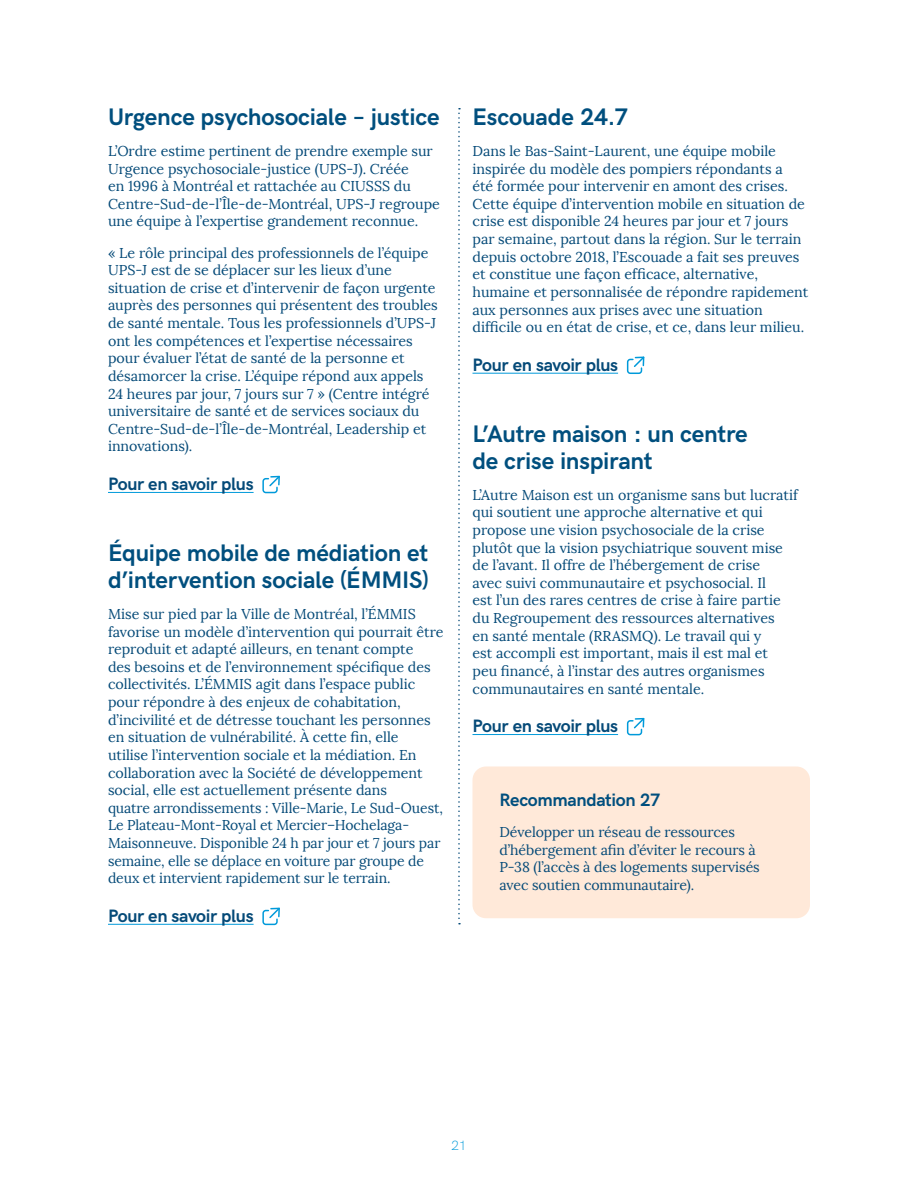
<style>
.page{position:relative;width:918px;height:1188px;background:#fff}
.page>*{position:absolute;margin:0;border:0;box-sizing:border-box;transform-origin:0 0}
.t1{font:700 24px/27px "HK Grotesk";letter-spacing:-.01em;color:#004f7e}
.t2{font:700 18px "HK Grotesk";letter-spacing:-.02em;color:#054a78}
.t3{font:700 18px "HK Grotesk";letter-spacing:-.02em;color:#004f7e}
.t4{font:14.25px/17.7px "Lora";color:#054a78}
.t5{font:300 13.5px "HK Grotesk";color:#009ada}
</style>
<div class="page">
<hr style="left:108px;top:492px;width:146px;height:1px;background:#009ada">
<hr style="left:108px;top:924px;width:146px;height:1px;background:#009ada">
<svg style="left:262px;top:475px;width:18px;height:19px"></svg>
<svg style="left:262px;top:907px;width:18px;height:19px"></svg>
<hr style="left:472px;top:373px;width:146px;height:1px;background:#009ada">
<hr style="left:472px;top:734px;width:146px;height:1px;background:#009ada">
<svg style="left:626px;top:356px;width:19px;height:18px"></svg>
<svg style="left:626px;top:717px;width:19px;height:19px"></svg>
<div style="left:472px;top:767px;width:338px;height:151px;background:#ffe9d9;border-radius:14px"></div>
<svg style="left:458px;top:108px;width:2px;height:816px"></svg>
<h1 class="t1" style="left:108px;top:101px;width:333px">Urgence psychosociale – justice</h1>
<p class="t4" style="left:108px;top:142px;width:334px">L’Ordre estime pertinent de prendre exemple sur Urgence psychosociale-justice (UPS-J). Créée<br>en 1996 à Montréal et rattachée au CIUSSS du Centre-Sud-de-l’Île-de-Montréal, UPS-J regroupe une équipe à l’expertise grandement reconnue.</p>
<p class="t4" style="left:108px;top:244px;width:331px">« Le rôle principal des professionnels de l’équipe UPS-J est de se déplacer sur les lieux d’une situation de crise et d’intervenir de façon urgente auprès des personnes qui présentent des troubles de santé mentale. Tous les professionnels d’UPS-J ont les compétences et l’expertise nécessaires pour évaluer l’état de santé de la personne et désamorcer la crise. L’équipe répond aux appels 24 heures par jour, 7 jours sur 7 » (Centre intégré universitaire de santé et de services sociaux du Centre-Sud-de-l’Île-de-Montréal, Leadership et innovations).</p>
<p class="t2" style="left:108px;top:471px;width:147px">Pour en savoir plus</p>
<h1 class="t1" style="left:108px;top:537px;width:322px">Équipe mobile de médiation et d’intervention sociale (ÉMMIS)</h1>
<p class="t4" style="left:108px;top:605px;width:337px">Mise sur pied par la Ville de Montréal, l’ÉMMIS favorise un modèle d’intervention qui pourrait être reproduit et adapté ailleurs, en tenant compte<br>des besoins et de l’environnement spécifique des collectivités. L’ÉMMIS agit dans l’espace public pour répondre à des enjeux de cohabitation, d’incivilité et de détresse touchant les personnes en situation de vulnérabilité. À cette fin, elle<br>utilise l’intervention sociale et la médiation. En collaboration avec la Société de développement social, elle est actuellement présente dans<br>quatre arrondissements : Ville-Marie, Le Sud-Ouest, Le Plateau-Mont-Royal et Mercier–Hochelaga-Maisonneuve. Disponible 24 h par jour et 7 jours par semaine, elle se déplace en voiture par groupe de deux et intervient rapidement sur le terrain.</p>
<p class="t2" style="left:108px;top:902px;width:147px">Pour en savoir plus</p>
<h1 class="t1" style="left:472px;top:101px;width:157px">Escouade 24.7</h1>
<p class="t4" style="left:472px;top:142px;width:337px">Dans le Bas-Saint-Laurent, une équipe mobile inspirée du modèle des pompiers répondants a<br>été formée pour intervenir en amont des crises.<br>Cette équipe d’intervention mobile en situation de crise est disponible 24 heures par jour et 7 jours par semaine, partout dans la région. Sur le terrain depuis octobre 2018, l’Escouade a fait ses preuves et constitue une façon efficace, alternative, humaine et personnalisée de répondre rapidement aux personnes aux prises avec une situation difficile ou en état de crise, et ce, dans leur milieu.</p>
<p class="t2" style="left:472px;top:351px;width:147px">Pour en savoir plus</p>
<h1 class="t1" style="left:472px;top:418px;width:277px">L’Autre maison : un centre de crise inspirant</h1>
<p class="t4" style="left:472px;top:486px;width:327px">L’Autre Maison est un organisme sans but lucratif qui soutient une approche alternative et qui propose une vision psychosociale de la crise plutôt que la vision psychiatrique souvent mise de l’avant. Il offre de l’hébergement de crise<br>avec suivi communautaire et psychosocial. Il<br>est l’un des rares centres de crise à faire partie du Regroupement des ressources alternatives<br>en santé mentale (RRASMQ). Le travail qui y<br>est accompli est important, mais il est mal et<br>peu financé, à l’instar des autres organismes communautaires en santé mentale.</p>
<p class="t2" style="left:472px;top:713px;width:147px">Pour en savoir plus</p>
<p class="t3" style="left:500px;top:786px;width:163px">Recommandation 27</p>
<p class="t4" style="left:500px;top:823px;width:262px">Développer un réseau de ressources d’hébergement afin d’éviter le recours à P-38 (l’accès à des logements supervisés avec soutien communautaire).</p>
<p class="t5" style="left:452px;top:1135px;width:16px">21</p>
</div>
